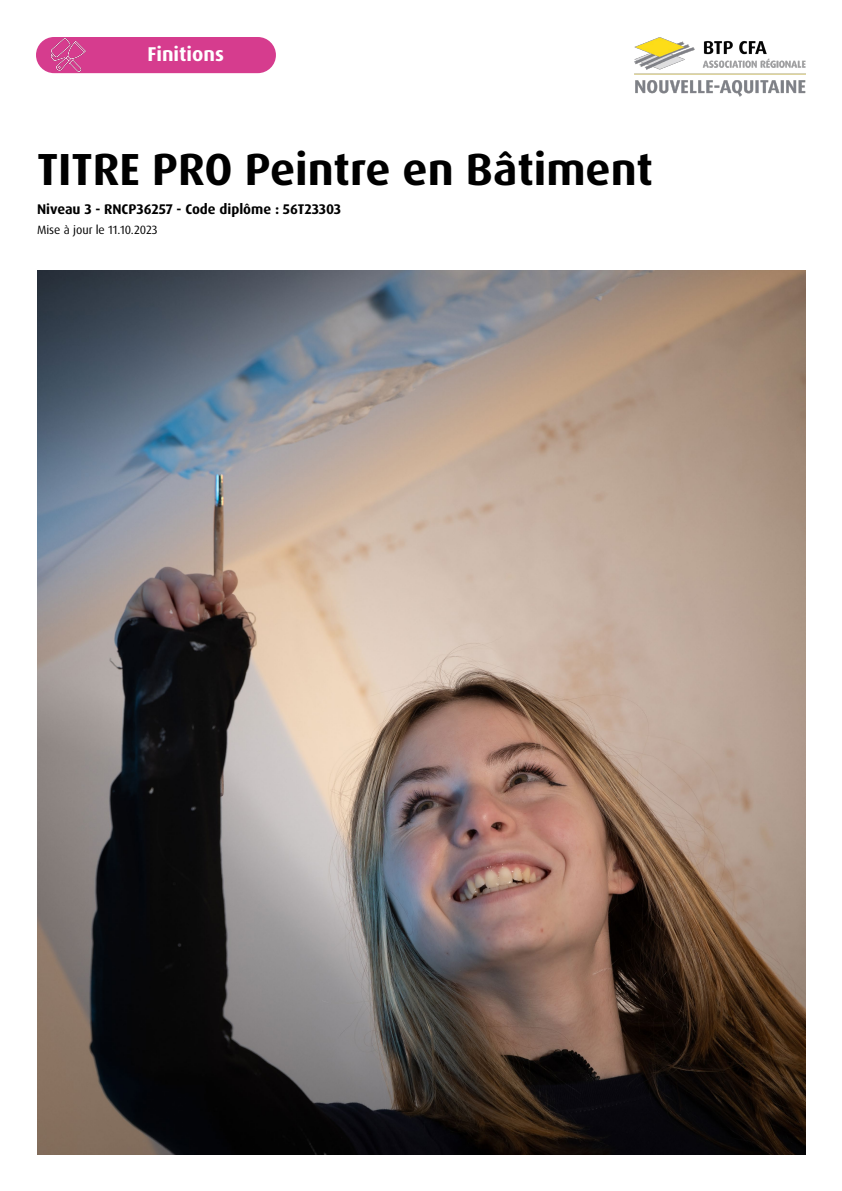
<style>
.page{position:relative;width:842px;height:1191px;background:#fff}
.page>*{position:absolute;margin:0;border:0;box-sizing:border-box;transform-origin:0 0}
.t1{font:700 45px "Dax Pro";color:#000}
.t2{font:700 20px "Dax Pro";color:#fff}
.t3{font:700 14px "Dax Pro";color:#000}
.t4{font:12px "Dax Pro";color:#000}
</style>
<div class="page">
<img style="left:37px;top:271px;width:769px;height:884px">
<img style="left:634px;top:37px;width:172px;height:60px">
<div style="left:36px;top:37px;width:240px;height:36px;background:#d63c8e;border-radius:18px"></div>
<img style="left:50px;top:37px;width:38px;height:37px">
<h2 class="t2" style="left:147px;top:41px;width:78px">Finitions</h2>
<h1 class="t1" style="left:37px;top:140px;width:617px">TITRE PRO Peintre en Bâtiment</h1>
<p class="t3" style="left:37px;top:200px;width:306px">Niveau 3 - RNCP36257 - Code diplôme : 56T23303</p>
<p class="t4" style="left:37px;top:222px;width:122px">Mise à jour le 11.10.2023</p>
</div>
